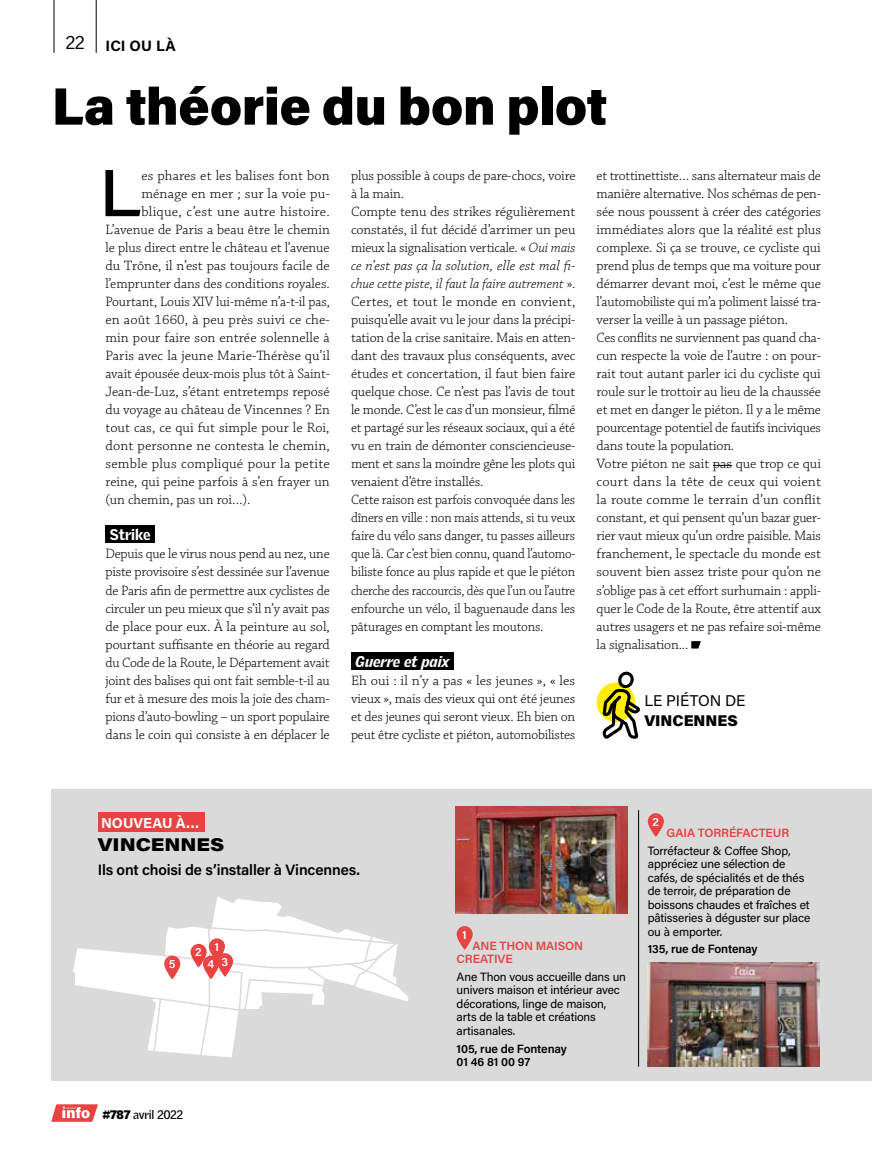
<style>
.page{position:relative;width:872px;height:1149px;background:#fff}
.page>*{position:absolute;margin:0;border:0;box-sizing:border-box;transform-origin:0 0}
._00_TEXTE_LETTRINE{font:500 65.1px "Acumin Pro Wide";color:#000}
._00_TRITRE_MAJ{font:900 52.5px "Acumin Pro";letter-spacing:-.01em;color:#000}
.t1{font:900 18px "Acumin Pro Wide";color:#000}
.t2{font:18px "Griffith Gothic";color:#000}
._00_SURTITRE{font:15.45px/19.4px "Acumin Pro";color:#000}
._00_CHAPEAU{font:600 15px "Acumin Pro";letter-spacing:-.01em;color:#000}
._00_INTER{font:italic 900 15px "Griffith Gothic";color:#fff}
.t3{font:700 15px "Acumin Pro";letter-spacing:.01em;color:#000}
._00_INTER-2{font:900 15px "Griffith Gothic";color:#fff}
._00_SURTITRE-2{font:700 14.4px "Acumin Pro";color:#fff}
._00_TEXTE{font:300 14.25px/18px "Chaparral Pro";letter-spacing:-.01em;color:#000;text-align:justify}
._00_TEXTE_LETTRINE-2{font:300 14.25px "Chaparral Pro";letter-spacing:.005em;color:#000}
._00_TEXTE-2{font:300 14.25px/18px "Chaparral Pro";letter-spacing:-.01em;color:#000;text-align:justify;scale:.95 1}
._00_INFOS_PRATIQUE{font:12px/13.5px "Acumin Pro";letter-spacing:-.01em;color:#000}
._00_INFOS_PRATIQUE-2{font:600 12px/13.5px "Acumin Pro";letter-spacing:-.01em;color:#000}
._00_INFOS_PRATIQUE-3{font:600 12px/13.5px "Acumin Pro";letter-spacing:-.01em;color:#e84242}
.t4{font:700 12px "Griffith Gothic";letter-spacing:-.03em;color:#000}
._00_INFOS_PRATIQUE-4{font:600 12px "Acumin Pro";color:#fff}
.s1{font-style:italic}
.s2{font-weight:900}
</style>
<div class="page">
<svg style="left:51px;top:1104px;width:47px;height:17px"></svg>
<hr style="left:54px;top:0;width:1px;height:53px;background:#000">
<hr style="left:96px;top:0;width:1px;height:53px;background:#000">
<div style="left:105px;top:525px;width:50px;height:18px;background:#000"></div>
<div style="left:351px;top:651px;width:103px;height:18px;background:#000"></div>
<svg style="left:713px;top:465px;width:19px;height:1px"></svg>
<svg style="left:691px;top:641px;width:10px;height:7px"></svg>
<div style="left:51px;top:789px;width:821px;height:291px;background:#dadada"></div>
<svg style="left:456px;top:926px;width:17px;height:23px"></svg>
<div style="left:458px;top:927px;width:13px;height:13px;background:#e84242;border-radius:50%"></div>
<svg style="left:648px;top:813px;width:16px;height:23px"></svg>
<div style="left:649px;top:815px;width:13px;height:13px;background:#e84242;border-radius:50%"></div>
<hr style="left:638px;top:809px;width:1px;height:257px;background:#000">
<svg style="left:596px;top:682px;width:39px;height:39px"></svg>
<svg style="left:601px;top:671px;width:39px;height:68px"></svg>
<img style="left:648px;top:962px;width:171px;height:104px">
<img style="left:455px;top:806px;width:172px;height:107px">
<div style="left:98px;top:811px;width:106px;height:20px;background:#e84242"></div>
<svg style="left:73px;top:897px;width:336px;height:161px"></svg>
<svg style="left:152px;top:926px;width:248px;height:129px"></svg>
<div style="left:192px;top:945px;width:13px;height:13px;background:#e84242;border-radius:50%"></div>
<p class="t2" style="left:65px;top:32px;width:21px">22</p>
<p class="t3" style="left:105px;top:35px;width:72px">ICI OU LÀ</p>
<p class="_00_TRITRE_MAJ" style="left:52px;top:69px;width:557px">La théorie du bon plot</p>
<p class="_00_TEXTE_LETTRINE" style="left:99px;top:146px;width:44px">L</p>
<p class="_00_TEXTE_LETTRINE-2" style="left:141px;top:168px;width:190px">es phares et les balises font bon</p>
<p class="_00_TEXTE" style="left:351px;top:167px;width:226px">plus possible à coups de pare-chocs, voire à la main.</p>
<p class="_00_TEXTE" style="left:351px;top:203px;width:226px">Compte tenu des strikes régulièrement constatés, il fut décidé d’arrimer un peu mieux la signalisation verticale. « <span class="s1">Oui mais ce n’est pas ça la solution, elle est mal fi&shy;chue cette piste, il faut la faire autrement</span> ».<br>Certes, et tout le monde en convient, puisqu’elle avait vu le jour dans la précipi&shy;tation de la crise sanitaire. Mais en atten&shy;dant des travaux plus conséquents, avec études et concertation, il faut bien faire quelque chose. Ce n’est pas l’avis de tout le monde. C’est le cas d’un monsieur, filmé et partagé sur les réseaux sociaux, qui a été vu en train de démonter consciencieuse&shy;ment et sans la moindre gêne les plots qui venaient d’être installés.</p>
<p class="_00_TEXTE-2" style="left:351px;top:491px;width:238px">Cette raison est parfois convoquée dans les dîners en ville : non mais attends, si tu veux faire du vélo sans danger, tu passes ailleurs que là. Car c’est bien connu, quand l’automo&shy;biliste fonce au plus rapide et que le piéton cherche des raccourcis, dès que l’un ou l’autre enfourche un vélo, il baguenaude dans les pâturages en comptant les moutons.</p>
<p class="_00_INTER" style="left:355px;top:652px;width:96px">Guerre et paix</p>
<p class="_00_TEXTE" style="left:351px;top:671px;width:226px">Eh oui : il n’y a pas « les jeunes », « les vieux », mais des vieux qui ont été jeunes et des jeunes qui seront vieux. Eh bien on peut être cycliste et piéton, automobilistes</p>
<p class="_00_TEXTE" style="left:596px;top:167px;width:226px">et trottinettiste… sans alternateur mais de manière alternative. Nos schémas de pen&shy;sée nous poussent à créer des catégories immédiates alors que la réalité est plus complexe. Si ça se trouve, ce cycliste qui prend plus de temps que ma voiture pour démarrer devant moi, c’est le même que l’automobiliste qui m’a poliment laissé tra&shy;verser la veille à un passage piéton.</p>
<p class="_00_TEXTE" style="left:596px;top:329px;width:226px">Ces conflits ne surviennent pas quand cha&shy;cun respecte la voie de l’autre : on pour&shy;rait tout autant parler ici du cycliste qui roule sur le trottoir au lieu de la chaussée et met en danger le piéton. Il y a le même pourcentage potentiel de fautifs inciviques dans toute la population.</p>
<p class="_00_TEXTE" style="left:596px;top:455px;width:226px">Votre piéton ne sait pas que trop ce qui court dans la tête de ceux qui voient la route comme le terrain d’un conflit constant, et qui pensent qu’un bazar guer&shy;rier vaut mieux qu’un ordre paisible. Mais franchement, le spectacle du monde est souvent bien assez triste pour qu’on ne s’oblige pas à cet effort surhumain : appli&shy;quer le Code de la Route, être attentif aux autres usagers et ne pas refaire soi-même la signalisation...</p>
<p class="_00_TEXTE_LETTRINE-2" style="left:141px;top:186px;width:190px">ménage en mer ; sur la voie pu-</p>
<p class="_00_TEXTE_LETTRINE-2" style="left:141px;top:204px;width:190px">blique, c’est une autre histoire.</p>
<p class="_00_TEXTE_LETTRINE-2" style="left:105px;top:222px;width:226px">L’avenue de Paris a beau être le chemin</p>
<p class="_00_TEXTE_LETTRINE-2" style="left:105px;top:240px;width:226px">le plus direct entre le château et l’avenue</p>
<p class="_00_TEXTE_LETTRINE-2" style="left:105px;top:258px;width:226px">du Trône, il n’est pas toujours facile de</p>
<p class="_00_TEXTE_LETTRINE-2" style="left:105px;top:276px;width:226px">l’emprunter dans des conditions royales.</p>
<p class="_00_TEXTE_LETTRINE-2" style="left:105px;top:294px;width:226px">Pourtant, Louis XIV lui-même n’a-t-il pas,</p>
<p class="_00_TEXTE_LETTRINE-2" style="left:105px;top:312px;width:226px">en août 1660, à peu près suivi ce che-</p>
<p class="_00_TEXTE_LETTRINE-2" style="left:105px;top:330px;width:226px">min pour faire son entrée solennelle à</p>
<p class="_00_TEXTE_LETTRINE-2" style="left:105px;top:348px;width:226px">Paris avec la jeune Marie-Thérèse qu’il</p>
<p class="_00_TEXTE_LETTRINE-2" style="left:105px;top:366px;width:226px">avait épousée deux-mois plus tôt à Saint-</p>
<p class="_00_TEXTE_LETTRINE-2" style="left:105px;top:384px;width:226px">Jean-de-Luz, s’étant entretemps reposé</p>
<p class="_00_TEXTE_LETTRINE-2" style="left:105px;top:402px;width:226px">du voyage au château de Vincennes ? En</p>
<p class="_00_TEXTE_LETTRINE-2" style="left:105px;top:420px;width:226px">tout cas, ce qui fut simple pour le Roi,</p>
<p class="_00_TEXTE_LETTRINE-2" style="left:105px;top:438px;width:226px">dont personne ne contesta le chemin,</p>
<p class="_00_TEXTE_LETTRINE-2" style="left:105px;top:456px;width:226px">semble plus compliqué pour la petite</p>
<p class="_00_TEXTE_LETTRINE-2" style="left:105px;top:474px;width:226px">reine, qui peine parfois à s’en frayer un</p>
<p class="_00_TEXTE_LETTRINE-2" style="left:105px;top:492px;width:146px">(un chemin, pas un roi…).</p>
<p class="_00_INTER-2" style="left:110px;top:526px;width:42px">Strike</p>
<p class="_00_TEXTE" style="left:105px;top:545px;width:226px">Depuis que le virus nous pend au nez, une piste provisoire s’est dessinée sur l’avenue de Paris afin de permettre aux cyclistes de circuler un peu mieux que s’il n’y avait pas de place pour eux. À la peinture au sol, pourtant suffisante en théorie au regard du Code de la Route, le Département avait joint des balises qui ont fait semble-t-il au fur et à mesure des mois la joie des cham&shy;pions d’auto-bowling – un sport populaire dans le coin qui consiste à en déplacer le</p>
<p class="_00_SURTITRE" style="left:644px;top:690px;width:102px">LE PIÉTON DE<br><span class="s2">VINCENNES</span></p>
<p class="_00_SURTITRE-2" style="left:101px;top:812px;width:100px">NOUVEAU À…</p>
<p class="t1" style="left:98px;top:830px;width:128px">VINCENNES</p>
<p class="_00_CHAPEAU" style="left:98px;top:858px;width:264px">Ils ont choisi de s’installer à Vincennes.</p>
<p class="_00_INFOS_PRATIQUE-4" style="left:214px;top:937px;width:6px">1</p>
<p class="_00_INFOS_PRATIQUE-4" style="left:195px;top:943px;width:8px">2</p>
<p class="_00_INFOS_PRATIQUE-4" style="left:169px;top:955px;width:8px">5</p>
<p class="_00_INFOS_PRATIQUE-4" style="left:207px;top:955px;width:8px">4</p>
<p class="_00_INFOS_PRATIQUE-4" style="left:221px;top:952px;width:8px">3</p>
<p class="t4" style="left:103px;top:1107px;width:82px"><span class="s2">#787</span> avril 2022</p>
<p class="_00_INFOS_PRATIQUE-4" style="left:462px;top:925px;width:6px">1</p>
<p class="_00_INFOS_PRATIQUE-3" style="left:456px;top:937px;width:128px;text-indent:16px">ANE THON MAISON<br>CREATIVE</p>
<p class="_00_INFOS_PRATIQUE" style="left:456px;top:969px;width:171px">Ane Thon vous accueille dans un univers maison et intérieur avec décorations, linge de maison, arts de la table et créations artisanales.</p>
<p class="_00_INFOS_PRATIQUE-2" style="left:456px;top:1040px;width:112px">105, rue de Fontenay<br>01 46 81 00 97</p>
<p class="_00_INFOS_PRATIQUE-4" style="left:652px;top:812px;width:8px">2</p>
<p class="_00_INFOS_PRATIQUE-3" style="left:666px;top:825px;width:124px">GAIA TORRÉFACTEUR</p>
<p class="_00_INFOS_PRATIQUE" style="left:648px;top:842px;width:164px">Torréfacteur &amp; Coffee Shop, appréciez une sélection de cafés, de spécialités et de thés de terroir, de préparation de boissons chaudes et fraîches et pâtisseries à déguster sur place ou à emporter.</p>
<p class="_00_INFOS_PRATIQUE-2" style="left:648px;top:941px;width:111px">135, rue de Fontenay</p>
</div>
